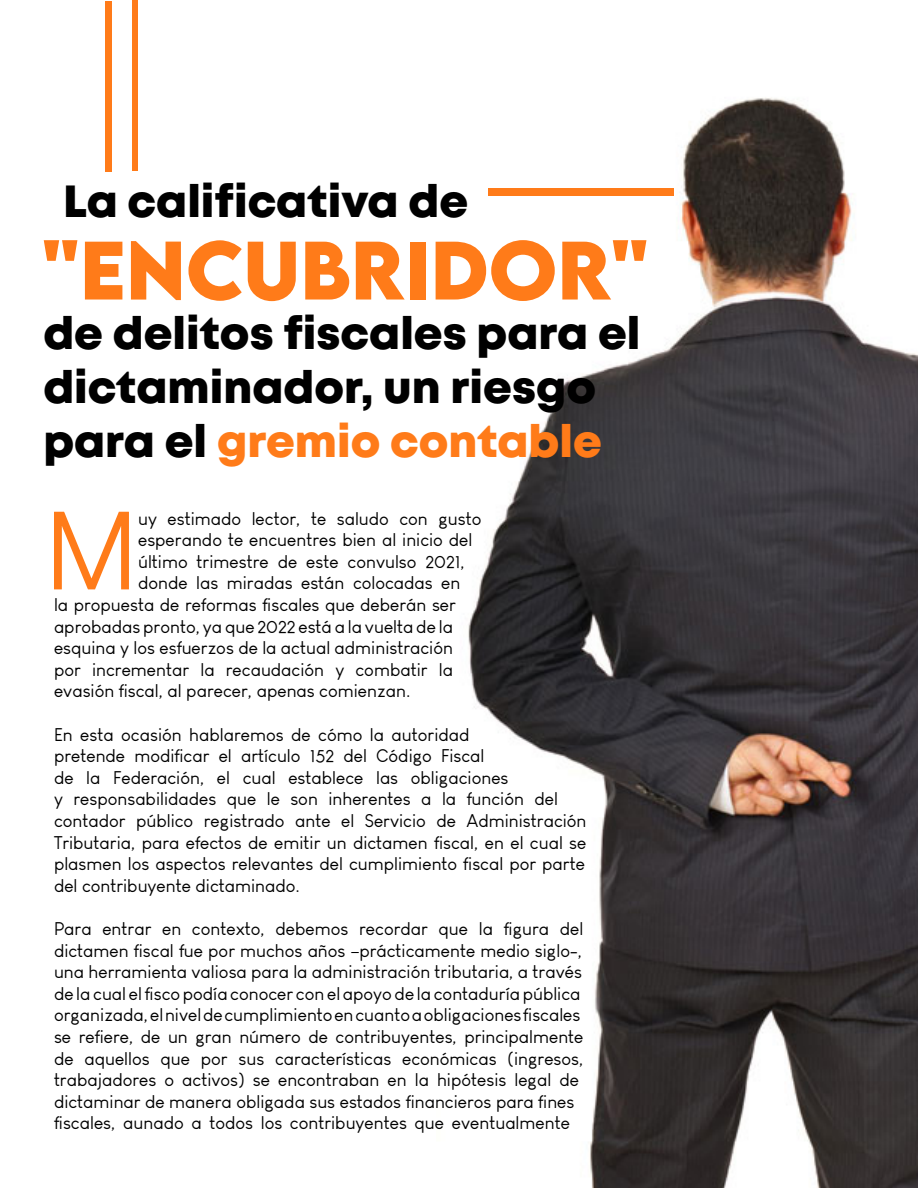
<style>
.page{position:relative;width:918px;height:1188px;background:#fff}
.page>*{position:absolute;margin:0;border:0;box-sizing:border-box;transform-origin:0 0}
.t1{font:108.6px "Louis George Cafe";color:#ff7b19}
.t2{font:700 73.5px "LEMONMILK";color:#ff7b19}
.t3{font:45px/54px "Mont Heavy DEMO";color:#000}
.t4{font:18px/21.6px "Louis George Cafe";color:#000}
.s1{color:#ff7b19}
</style>
<div class="page">
<img style="left:468px;top:98px;width:450px;height:1090px">
<div style="left:488px;top:188px;width:186px;height:8px;background:#ff7b19"></div>
<div style="left:106px;top:1px;width:6px;height:171px;background:#ff7b19"></div>
<div style="left:132px;top:0;width:6px;height:171px;background:#ff7b19"></div>
<p class="t3" style="left:63px;top:177px;width:407px">La calificativa de</p>
<p class="t2" style="left:41px;top:220px;width:609px">"ENCUBRIDOR"</p>
<p class="t3" style="left:43px;top:309px;width:599px">de delitos fiscales para el dictaminador, un riesgo para el <span class="s1">gremio contable</span></p>
<p class="t1" style="left:45px;top:487px;width:95px">M</p>
<p class="t4" style="left:138px;top:507px;width:345px">uy estimado lector, te saludo con gusto</p>
<p class="t4" style="left:138px;top:529px;width:336px">esperando te encuentres bien al inicio del</p>
<p class="t4" style="left:138px;top:551px;width:328px">último trimestre de este convulso 2021,</p>
<p class="t4" style="left:138px;top:572px;width:324px">donde las miradas están colocadas en</p>
<p class="t4" style="left:54px;top:594px;width:404px">la propuesta de reformas fiscales que deberán ser</p>
<p class="t4" style="left:54px;top:615px;width:401px">aprobadas pronto, ya que 2022 está a la vuelta de la</p>
<p class="t4" style="left:54px;top:637px;width:401px">esquina y los esfuerzos de la actual administración</p>
<p class="t4" style="left:54px;top:659px;width:400px">por incrementar la recaudación y combatir la</p>
<p class="t4" style="left:54px;top:680px;width:358px">evasión fiscal, al parecer, apenas comienzan.</p>
<p class="t4" style="left:54px;top:723px;width:534px">En esta ocasión hablaremos de cómo la autoridad<br>pretende modificar el artículo 152 del Código Fiscal<br>de la Federación, el cual establece las obligaciones<br>y responsabilidades que le son inherentes a la función del contador público registrado ante el Servicio de Administración Tributaria, para efectos de emitir un dictamen fiscal, en el cual se plasmen los aspectos relevantes del cumplimiento fiscal por parte del contribuyente dictaminado.</p>
<p class="t4" style="left:54px;top:918px;width:531px">Para entrar en contexto, debemos recordar que la figura del dictamen fiscal fue por muchos años –prácticamente medio siglo-, una herramienta valiosa para la administración tributaria, a través de la cual el fisco podía conocer con el apoyo de la contaduría pública organizada, el nivel de cumplimiento en cuanto a obligaciones fiscales se refiere, de un gran número de contribuyentes, principalmente de aquellos que por sus características económicas (ingresos, trabajadores o activos) se encontraban en la hipótesis legal de dictaminar de manera obligada sus estados financieros para fines fiscales, aunado a todos los contribuyentes que eventualmente</p>
</div>
